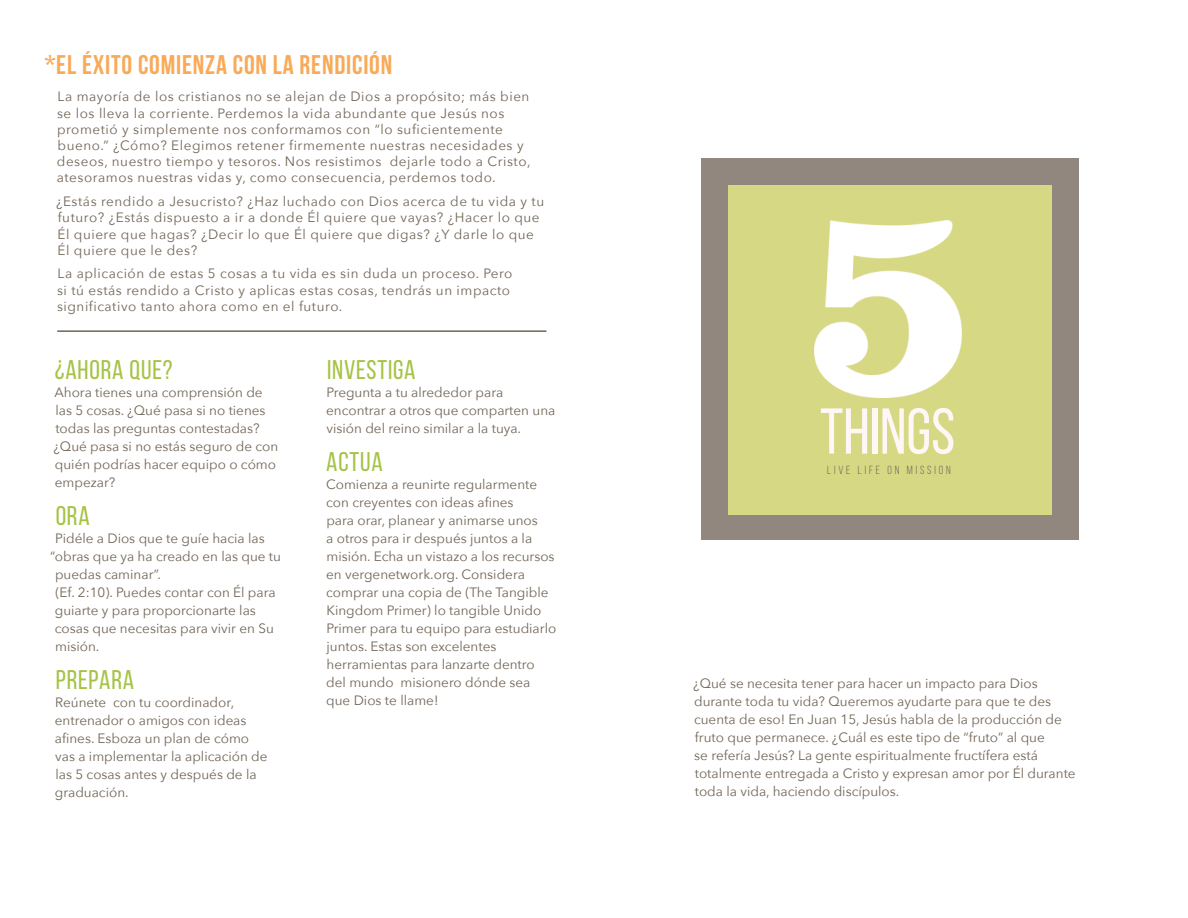
<style>
.page{position:relative;width:1188px;height:918px;background:#fff}
.page>*{position:absolute;margin:0;border:0;box-sizing:border-box;transform-origin:0 0}
.t1{font:64.65px "Bebas Neue";color:#fff6f6}
.t2{font:27px "Bebas Neue";letter-spacing:.03em;color:#a6c345}
.t3{font:700 27px "Bebas Neue";letter-spacing:.03em;color:#f9aa59}
.t4{font:13.5px/18px "Avenir Next";color:#716557}
.t5{font:13.5px/16.2px "Avenir Next";letter-spacing:.04em;color:#716557}
.t6{font:11.85px "Bebas Neue";letter-spacing:.24em;color:#716557}
</style>
<div class="page">
<div style="left:701px;top:159px;width:377px;height:381px;background:#92877e"></div>
<div style="left:728px;top:186px;width:323px;height:329px;background:#d6d884"></div>
<hr style="left:57px;top:330px;width:489px;height:2px;background:#716557">
<img style="left:814px;top:220px;width:147px;height:178px">
<p class="t3" style="left:45px;top:50px;width:349px">*EL ÉXITO COMIENZA CON LA RENDICIÓN</p>
<p class="t5" style="left:57px;top:88px;width:475px">La mayoría de los cristianos no se alejan de Dios a propósito; más bien se los lleva la corriente. Perdemos la vida abundante que Jesús nos prometió y simplemente nos conformamos con “lo suficientemente bueno.” ¿Cómo? Elegimos retener firmemente nuestras necesidades y deseos, nuestro tiempo y tesoros. Nos resistimos dejarle todo a Cristo, atesoramos nuestras vidas y, como consecuencia, perdemos todo.</p>
<p class="t5" style="left:56px;top:193px;width:490px">¿Estás rendido a Jesucristo? ¿Haz luchado con Dios acerca de tu vida y tu futuro? ¿Estás dispuesto a ir a donde Él quiere que vayas? ¿Hacer lo que Él quiere que hagas? ¿Decir lo que Él quiere que digas? ¿Y darle lo que Él quiere que le des?</p>
<p class="t5" style="left:57px;top:265px;width:457px">La aplicación de estas 5 cosas a tu vida es sin duda un proceso. Pero si tú estás rendido a Cristo y aplicas estas cosas, tendrás un impacto significativo tanto ahora como en el futuro.</p>
<p class="t2" style="left:55px;top:355px;width:119px">¿AHORA QUE?</p>
<p class="t4" style="left:53px;top:383px;width:226px">Ahora tienes una comprensión de las 5 cosas. ¿Qué pasa si no tienes todas las preguntas contestadas? ¿Qué pasa si no estás seguro de con quién podrías hacer equipo o cómo empezar?</p>
<p class="t2" style="left:56px;top:501px;width:36px">ORA</p>
<p class="t4" style="left:55px;top:529px;width:211px">Pidéle a Dios que te guíe hacia las</p>
<p class="t4" style="left:50px;top:547px;width:232px">“obras que ya ha creado en las que tu</p>
<p class="t4" style="left:55px;top:565px;width:107px">puedas caminar”.</p>
<p class="t4" style="left:55px;top:583px;width:222px">(Ef. 2:10). Puedes contar con Él para guiarte y para proporcionarte las cosas que necesitas para vivir en Su misión.</p>
<p class="t2" style="left:56px;top:665px;width:80px">PREPARA</p>
<p class="t4" style="left:55px;top:693px;width:214px">Reúnete con tu coordinador, entrenador o amigos con ideas afines. Esboza un plan de cómo vas a implementar la aplicación de las 5 cosas antes y después de la graduación.</p>
<p class="t2" style="left:327px;top:355px;width:90px">INVESTIGA</p>
<p class="t4" style="left:326px;top:383px;width:231px">Pregunta a tu alrededor para encontrar a otros que comparten una visión del reino similar a la tuya.</p>
<p class="t2" style="left:326px;top:447px;width:58px">ACTUA</p>
<p class="t4" style="left:326px;top:475px;width:232px">Comienza a reunirte regularmente con creyentes con ideas afines<br>para orar, planear y animarse unos<br>a otros para ir después juntos a la misión. Echa un vistazo a los recursos en vergenetwork.org. Considera comprar una copia de (The Tangible<br>Kingdom Primer) lo tangible Unido<br>Primer para tu equipo para estudiarlo juntos. Estas son excelentes herramientas para lanzarte dentro del mundo misionero dónde sea que Dios te llame!</p>
<p class="t1" style="left:820px;top:396px;width:137px">things</p>
<p class="t6" style="left:827px;top:463px;width:125px">live LIFE ON MISSION</p>
<p class="t4" style="left:693px;top:674px;width:384px">¿Qué se necesita tener para hacer un impacto para Dios durante toda tu vida? Queremos ayudarte para que te des cuenta de eso! En Juan 15, Jesús habla de la producción de fruto que permanece. ¿Cuál es este tipo de “fruto” al que<br>se refería Jesús? La gente espiritualmente fructífera está totalmente entregada a Cristo y expresan amor por Él durante toda la vida, haciendo discípulos.</p>
</div>
